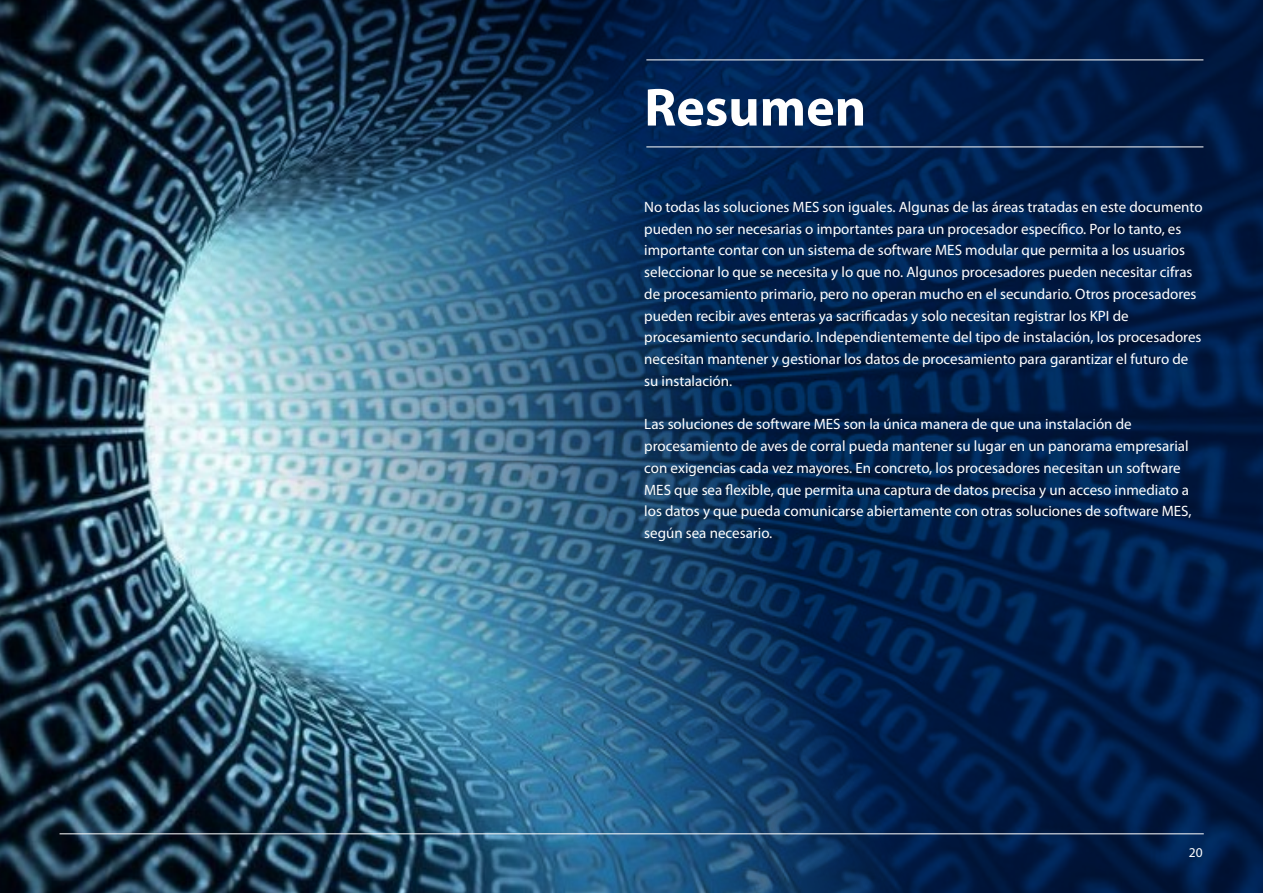
<style>
.page{position:relative;width:1263px;height:893px;background:#fff}
.page>*{position:absolute;margin:0;border:0;box-sizing:border-box;transform-origin:0 0}
.t1{font:700 54px "Myriad Pro";color:#fff}
.t2{font:15px/21.8px "Myriad Pro";color:#fff}
.t3{font:13.5px "Myriad Pro";color:#fff}
</style>
<div class="page">
<img style="left:0;top:0;width:1263px;height:893px">
<hr style="left:646px;top:60px;width:557px;height:1px;background:#fff">
<hr style="left:646px;top:147px;width:557px;height:1px;background:#fff">
<hr style="left:60px;top:833px;width:1144px;height:1px;background:#fff">
<h1 class="t1" style="left:644px;top:72px;width:224px">Resumen</h1>
<p class="t2" style="left:644px;top:196px;width:560px">No todas las soluciones MES son iguales. Algunas de las áreas tratadas en este documento pueden no ser necesarias o importantes para un procesador específico. Por lo tanto, es importante contar con un sistema de software MES modular que permita a los usuarios seleccionar lo que se necesita y lo que no. Algunos procesadores pueden necesitar cifras de procesamiento primario, pero no operan mucho en el secundario. Otros procesadores pueden recibir aves enteras ya sacrificadas y solo necesitan registrar los KPI de procesamiento secundario. Independientemente del tipo de instalación, los procesadores necesitan mantener y gestionar los datos de procesamiento para garantizar el futuro de su instalación.</p>
<p class="t2" style="left:644px;top:413px;width:549px">Las soluciones de software MES son la única manera de que una instalación de procesamiento de aves de corral pueda mantener su lugar en un panorama empresarial con exigencias cada vez mayores. En concreto, los procesadores necesitan un software MES que sea flexible, que permita una captura de datos precisa y un acceso inmediato a los datos y que pueda comunicarse abiertamente con otras soluciones de software MES, según sea necesario.</p>
<p class="t3" style="left:1189px;top:844px;width:15px">20</p>
</div>
